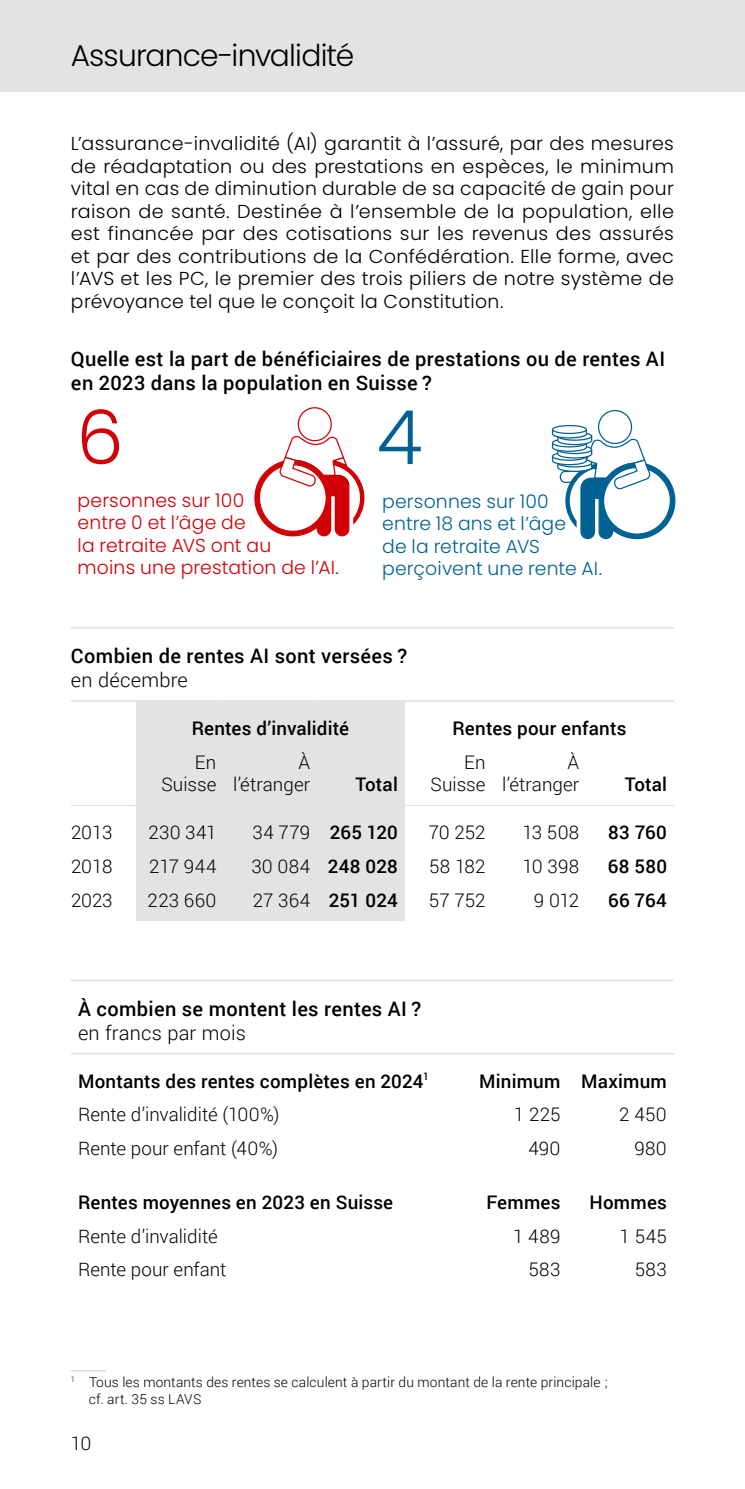
<style>
.page{position:relative;width:745px;height:1489px;background:#fff}
.page>*{position:absolute;margin:0;border:0;box-sizing:border-box;transform-origin:0 0}
.t1{font:300 75px "Poppins";color:#d10007}
.t2{font:300 75px "Poppins";color:#006293}
.t3{font:300 30px "Poppins";letter-spacing:-.025em;color:#000}
.t4{font:500 20px/24px "Roboto";letter-spacing:.015em;color:#000}
.t5{font:300 20px "Roboto";letter-spacing:.01em;color:#000}
.t6{font:300 18.75px/22.5px "Poppins";letter-spacing:.015em;color:#000;text-align:justify}
.t7{font:300 18.75px/22.5px "Roboto";color:#000;text-align:right}
.t8{font:500 18.75px "Roboto";letter-spacing:.01em;color:#000}
.t9{font:300 18.75px/22.5px "Poppins";letter-spacing:.01em;color:#d10007}
.t10{font:300 18.75px/22.5px "Poppins";letter-spacing:.01em;color:#006293}
.t11{font:300 13.75px/16.5px "Roboto";letter-spacing:.01em;color:#000}
.s1{font-weight:300}
</style>
<div class="page">
<div style="left:0;top:0;width:744px;height:92px;background:#e3e3e3"></div>
<div style="left:297px;top:407px;width:34px;height:34px;border:1px solid #d10007;border-radius:50%"></div>
<svg style="left:254px;top:434px;width:110px;height:103px"></svg>
<div style="left:597px;top:410px;width:34px;height:34px;border:1px solid #006293;border-radius:50%"></div>
<svg style="left:558px;top:437px;width:117px;height:103px"></svg>
<svg style="left:557px;top:463px;width:34px;height:8px"></svg>
<div style="left:557px;top:463px;width:35px;height:9px;border:1px solid #006293;border-radius:50%"></div>
<svg style="left:557px;top:464px;width:35px;height:4px"></svg>
<svg style="left:557px;top:459px;width:34px;height:8px"></svg>
<div style="left:557px;top:458px;width:35px;height:9px;border:1px solid #006293;border-radius:50%"></div>
<div style="left:552px;top:456px;width:34px;height:8px;background:#fff;border-radius:50%"></div>
<div style="left:551px;top:456px;width:35px;height:9px;border:1px solid #006293;border-radius:50%"></div>
<svg style="left:551px;top:457px;width:35px;height:4px"></svg>
<svg style="left:552px;top:452px;width:34px;height:8px"></svg>
<div style="left:551px;top:451px;width:35px;height:10px;border:1px solid #006293;border-radius:50%"></div>
<svg style="left:557px;top:450px;width:34px;height:8px"></svg>
<div style="left:557px;top:449px;width:35px;height:9px;border:1px solid #006293;border-radius:50%"></div>
<svg style="left:557px;top:451px;width:35px;height:3px"></svg>
<svg style="left:557px;top:445px;width:34px;height:8px"></svg>
<div style="left:557px;top:445px;width:35px;height:9px;border:1px solid #006293;border-radius:50%"></div>
<svg style="left:552px;top:443px;width:34px;height:8px"></svg>
<div style="left:551px;top:442px;width:35px;height:10px;border:1px solid #006293;border-radius:50%"></div>
<svg style="left:551px;top:444px;width:35px;height:4px"></svg>
<svg style="left:552px;top:439px;width:34px;height:8px"></svg>
<div style="left:551px;top:438px;width:35px;height:9px;border:1px solid #006293;border-radius:50%"></div>
<div style="left:557px;top:436px;width:34px;height:8px;background:#fff;border-radius:50%"></div>
<div style="left:557px;top:436px;width:35px;height:9px;border:1px solid #006293;border-radius:50%"></div>
<svg style="left:557px;top:437px;width:35px;height:4px"></svg>
<svg style="left:557px;top:432px;width:34px;height:8px"></svg>
<div style="left:557px;top:431px;width:35px;height:10px;border:1px solid #006293;border-radius:50%"></div>
<svg style="left:552px;top:430px;width:34px;height:8px"></svg>
<div style="left:551px;top:429px;width:35px;height:9px;border:1px solid #006293;border-radius:50%"></div>
<svg style="left:551px;top:431px;width:35px;height:3px"></svg>
<div style="left:552px;top:425px;width:34px;height:8px;background:#fff;border-radius:50%"></div>
<div style="left:551px;top:425px;width:35px;height:9px;border:1px solid #006293;border-radius:50%"></div>
<hr style="left:71px;top:979px;width:390px;height:2px;background:#e3e3e3">
<hr style="left:461px;top:979px;width:106px;height:2px;background:#e3e3e3">
<hr style="left:567px;top:979px;width:106px;height:2px;background:#e3e3e3">
<hr style="left:71px;top:1052px;width:390px;height:2px;background:#e3e3e3">
<hr style="left:461px;top:1052px;width:106px;height:2px;background:#e3e3e3">
<hr style="left:567px;top:1052px;width:106px;height:2px;background:#e3e3e3">
<hr style="left:71px;top:1370px;width:35px;height:1px;background:#cfd0d0">
<div style="left:136px;top:702px;width:268px;height:219px;background:#e3e3e3"></div>
<hr style="left:71px;top:626px;width:65px;height:2px;background:#e3e3e3">
<hr style="left:136px;top:626px;width:87px;height:2px;background:#e3e3e3">
<hr style="left:223px;top:626px;width:94px;height:2px;background:#e3e3e3">
<hr style="left:317px;top:626px;width:87px;height:2px;background:#e3e3e3">
<hr style="left:404px;top:626px;width:88px;height:2px;background:#e3e3e3">
<hr style="left:492px;top:626px;width:94px;height:2px;background:#e3e3e3">
<hr style="left:586px;top:626px;width:87px;height:2px;background:#e3e3e3">
<hr style="left:71px;top:700px;width:65px;height:2px;background:#e3e3e3">
<hr style="left:136px;top:700px;width:87px;height:2px;background:#e3e3e3">
<hr style="left:223px;top:700px;width:94px;height:2px;background:#e3e3e3">
<hr style="left:317px;top:700px;width:87px;height:2px;background:#e3e3e3">
<hr style="left:404px;top:700px;width:88px;height:2px;background:#e3e3e3">
<hr style="left:492px;top:700px;width:94px;height:2px;background:#e3e3e3">
<hr style="left:586px;top:700px;width:87px;height:2px;background:#e3e3e3">
<hr style="left:71px;top:804px;width:65px;height:2px;background:#e3e3e3">
<hr style="left:136px;top:804px;width:87px;height:2px;background:#e3e3e3">
<hr style="left:223px;top:804px;width:94px;height:2px;background:#e3e3e3">
<hr style="left:317px;top:804px;width:87px;height:2px;background:#e3e3e3">
<hr style="left:404px;top:804px;width:88px;height:2px;background:#e3e3e3">
<hr style="left:492px;top:804px;width:94px;height:2px;background:#e3e3e3">
<hr style="left:586px;top:804px;width:87px;height:2px;background:#e3e3e3">
<h2 class="t3" style="left:71px;top:38px;width:284px">Assurance-invalidité</h2>
<p class="t6" style="left:71px;top:132px;width:604px">L’assurance-invalidité (AI) garantit à l’assuré, par des mesures de réadaptation ou des prestations en espèces, le minimum vital en cas de diminution durable de sa capacité de gain pour raison de santé. Destinée à l’ensemble de la population, elle est financée par des cotisations sur les revenus des assurés et par des contributions de la Confédération. Elle forme, avec l’AVS et les PC, le premier des trois piliers de notre système de prévoyance tel que le conçoit la Constitution.</p>
<p class="t4" style="left:71px;top:346px;width:595px">Quelle est la part de bénéficiaires de prestations ou de rentes AI en 2023 dans la population en Suisse ?</p>
<h1 class="t1" style="left:76px;top:394px;width:49px">6</h1>
<h1 class="t2" style="left:376px;top:394px;width:47px">4</h1>
<p class="t9" style="left:77px;top:489px;width:263px">personnes sur 100<br>entre 0 et l’âge de<br>la retraite AVS ont au<br>moins une prestation de l’AI.</p>
<p class="t10" style="left:382px;top:490px;width:221px">personnes sur 100 entre 18 ans et l’âge<br>de la retraite AVS perçoivent une rente AI.</p>
<p class="t4" style="left:71px;top:643px;width:337px">Combien de rentes AI sont versées ?</p>
<p class="t5" style="left:71px;top:666px;width:118px">en décembre</p>
<p class="t8" style="left:191px;top:715px;width:159px">Rentes d’invalidité</p>
<p class="t8" style="left:452px;top:715px;width:175px">Rentes pour enfants</p>
<p class="t7" style="left:161px;top:750px;width:56px">En<br>Suisse</p>
<p class="t7" style="left:233px;top:750px;width:79px">À l’étranger</p>
<p class="t7" style="left:430px;top:750px;width:56px">En<br>Suisse</p>
<p class="t7" style="left:502px;top:750px;width:79px">À l’étranger</p>
<p class="t8" style="left:355px;top:771px;width:44px">Total</p>
<p class="t8" style="left:624px;top:771px;width:44px">Total</p>
<p class="t7" style="left:71px;top:820px;width:43px">2013</p>
<p class="t7" style="left:148px;top:820px;width:69px">230 341</p>
<p class="t8" style="left:252px;top:819px;width:147px"><span class="s1">34 779</span> 265 120</p>
<p class="t7" style="left:428px;top:820px;width:58px">70 252</p>
<p class="t7" style="left:522px;top:820px;width:58px">13 508</p>
<p class="t8" style="left:607px;top:819px;width:60px">83 760</p>
<p class="t7" style="left:71px;top:854px;width:43px">2018</p>
<p class="t7" style="left:149px;top:854px;width:69px">217 944</p>
<p class="t8" style="left:251px;top:853px;width:148px"><span class="s1">30 084</span> 248 028</p>
<p class="t7" style="left:429px;top:854px;width:58px">58 182</p>
<p class="t7" style="left:522px;top:854px;width:58px">10 398</p>
<p class="t8" style="left:607px;top:853px;width:61px">68 580</p>
<p class="t7" style="left:71px;top:888px;width:43px">2023</p>
<p class="t7" style="left:147px;top:888px;width:70px">223 660</p>
<p class="t8" style="left:252px;top:887px;width:147px"><span class="s1">27 364</span> 251 024</p>
<p class="t7" style="left:428px;top:888px;width:58px">57 752</p>
<p class="t7" style="left:533px;top:888px;width:47px">9 012</p>
<p class="t8" style="left:607px;top:887px;width:60px">66 764</p>
<p class="t4" style="left:78px;top:995px;width:344px">À combien se montent les rentes AI ?</p>
<p class="t5" style="left:78px;top:1018px;width:169px">en francs par mois</p>
<p class="t8" style="left:78px;top:1067px;width:352px">Montants des rentes complètes en 2024<sup>1</sup></p>
<p class="t8" style="left:479px;top:1067px;width:189px">Minimum Maximum</p>
<p class="t7" style="left:78px;top:1102px;width:203px">Rente d’invalidité (100%)</p>
<p class="t7" style="left:513px;top:1102px;width:48px">1 225</p>
<p class="t7" style="left:619px;top:1102px;width:49px">2 450</p>
<p class="t7" style="left:78px;top:1136px;width:201px">Rente pour enfant (40%)</p>
<p class="t7" style="left:528px;top:1136px;width:33px">490</p>
<p class="t7" style="left:634px;top:1136px;width:34px">980</p>
<p class="t8" style="left:78px;top:1188px;width:316px">Rentes moyennes en 2023 en Suisse</p>
<p class="t8" style="left:486px;top:1188px;width:76px">Femmes</p>
<p class="t8" style="left:589px;top:1188px;width:79px">Hommes</p>
<p class="t7" style="left:78px;top:1223px;width:141px">Rente d’invalidité</p>
<p class="t7" style="left:512px;top:1223px;width:49px">1 489</p>
<p class="t7" style="left:619px;top:1223px;width:49px">1 545</p>
<p class="t7" style="left:78px;top:1257px;width:150px">Rente pour enfant</p>
<p class="t7" style="left:528px;top:1257px;width:34px">583</p>
<p class="t7" style="left:634px;top:1257px;width:34px">583</p>
<p class="t11" style="left:89px;top:1373px;width:520px;text-indent:-18px"><sup>1</sup> Tous les montants des rentes se calculent à partir du montant de la rente principale ; cf. art. 35 ss LAVS</p>
<p class="t7" style="left:71px;top:1431px;width:22px">10</p>
</div>
